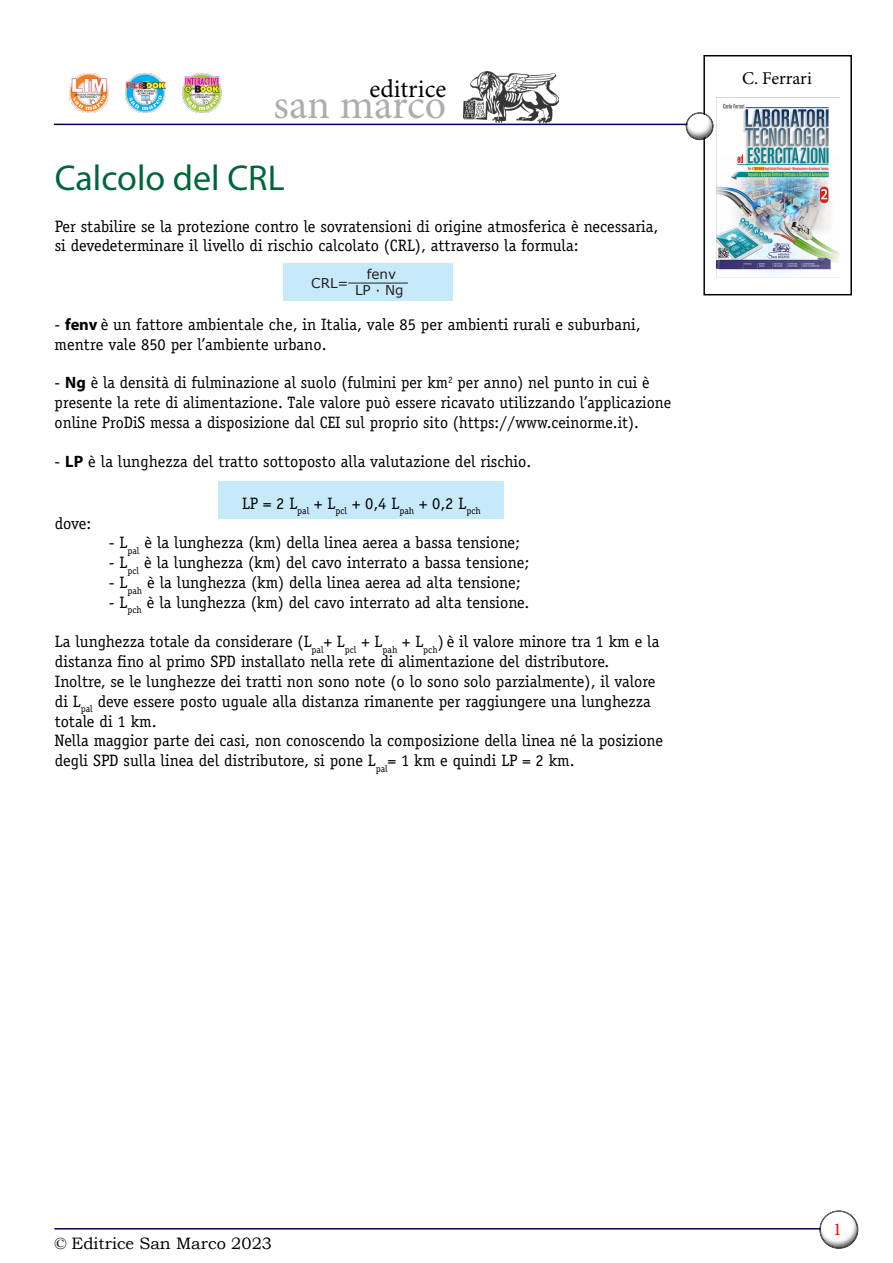
<style>
.page{position:relative;width:893px;height:1263px;background:#fff}
.page>*{position:absolute;margin:0;border:0;box-sizing:border-box;transform-origin:0 0}
.t1{font:42px "Minion Pro";letter-spacing:-.005em;color:#adadad}
.t2{font:36px "Myriad Pro";color:#00663a}
.t3{font:25.5px "Minion Pro";color:#000}
.t4{font:18px "Minion Pro";color:#000}
.t5{font:18px "Minion Pro";color:#f00}
.t6{font:16.5px/19.8px "Officina Serif Std";color:#000}
.t7{font:16.5px "Bookman Old Style";color:#000}
.t8{font:13.5px "Verdana";color:#231f20}
.s1{font-family:"Myriad Pro";font-weight:700}
</style>
<div class="page">
<hr style="left:54px;top:124px;width:641px;height:1px;background:#005">
<hr style="left:54px;top:1228px;width:785px;height:1px;background:#005">
<div style="left:703px;top:55px;width:149px;height:240px;border:2px solid #000"></div>
<img style="left:716px;top:98px;width:123px;height:180px">
<div style="left:684px;top:110px;width:32px;height:32px;background:#000;opacity:.75"></div>
<img style="left:463px;top:71px;width:96px;height:52px">
<img style="left:70px;top:73px;width:39px;height:39px">
<img style="left:126px;top:73px;width:39px;height:39px">
<img style="left:182px;top:73px;width:39px;height:39px">
<div style="left:819px;top:1208px;width:42px;height:42px;background:#000;opacity:.75"></div>
<div style="left:218px;top:481px;width:286px;height:38px;background:#c6eafa"></div>
<div style="left:284px;top:263px;width:169px;height:38px;background:#c6eafa"></div>
<hr style="left:348px;top:283px;width:60px;height:1px;background:#231f20">
<h3 class="t3" style="left:369px;top:74px;width:78px">editrice</h3>
<h1 class="t1" style="left:273px;top:79px;width:174px">san marco</h1>
<p class="t2" style="left:55px;top:156px;width:231px">Calcolo del CRL</p>
<p class="t6" style="left:55px;top:216px;width:605px">Per stabilire se la protezione contro le sovratensioni di origine atmosferica è necessaria, si devedeterminare il livello di rischio calcolato (CRL), attraverso la formula:</p>
<p class="t8" style="left:311px;top:274px;width:39px">CRL=</p>
<p class="t8" style="left:367px;top:265px;width:31px">fenv</p>
<p class="t8" style="left:355px;top:281px;width:50px">LP ∙ Ng</p>
<p class="t6" style="left:55px;top:315px;width:588px;line-height:19.4px">- <span class="s1">fenv</span> è un fattore ambientale che, in Italia, vale 85 per ambienti rurali e suburbani, mentre vale 850 per l’ambiente urbano.</p>
<p class="t6" style="left:55px;top:373px;width:618px">- <span class="s1">Ng</span> è la densità di fulminazione al suolo (fulmini per km<sup>2</sup> per anno) nel punto in cui è presente la rete di alimentazione. Tale valore può essere ricavato utilizzando l’applicazione online ProDiS messa a disposizione dal CEI sul proprio sito (https://www.ceinorme.it).</p>
<p class="t6" style="left:55px;top:451px;width:478px">- <span class="s1">LP</span> è la lunghezza del tratto sottoposto alla valutazione del rischio.</p>
<p class="t6" style="left:242px;top:493px;width:240px">LP = 2 L<sub>pal</sub> + L<sub>pcl</sub> + 0,4 L<sub>pah</sub> + 0,2 L<sub>pch</sub></p>
<p class="t6" style="left:55px;top:513px;width:38px">dove:</p>
<p class="t6" style="left:109px;top:533px;width:413px">- L<sub>pal</sub> è la lunghezza (km) della linea aerea a bassa tensione;</p>
<p class="t6" style="left:109px;top:553px;width:422px">- L<sub>pcl</sub> è la lunghezza (km) del cavo interrato a bassa tensione;</p>
<p class="t6" style="left:109px;top:573px;width:413px">- L<sub>pah</sub> è la lunghezza (km) della linea aerea ad alta tensione;</p>
<p class="t6" style="left:109px;top:592px;width:422px">- L<sub>pch</sub> è la lunghezza (km) del cavo interrato ad alta tensione.</p>
<p class="t6" style="left:55px;top:632px;width:606px">La lunghezza totale da considerare (L<sub>pal</sub>+ L<sub>pcl</sub> + L<sub>pah</sub> + L<sub>pch</sub>) è il valore minore tra 1 km e la distanza fino al primo SPD installato nella rete di alimentazione del distributore.</p>
<p class="t6" style="left:55px;top:672px;width:602px">Inoltre, se le lunghezze dei tratti non sono note (o lo sono solo parzialmente), il valore di L<sub>pal</sub> deve essere posto uguale alla distanza rimanente per raggiungere una lunghezza totale di 1 km.</p>
<p class="t6" style="left:55px;top:731px;width:610px">Nella maggior parte dei casi, non conoscendo la composizione della linea né la posizione degli SPD sulla linea del distributore, si pone L<sub>pal</sub>= 1 km e quindi LP = 2 km.</p>
<p class="t4" style="left:742px;top:68px;width:71px">C. Ferrari</p>
<p class="t7" style="left:54px;top:1232px;width:220px">© Editrice San Marco 2023</p>
<p class="t5" style="left:833px;top:1219px;width:10px">1</p>
</div>
